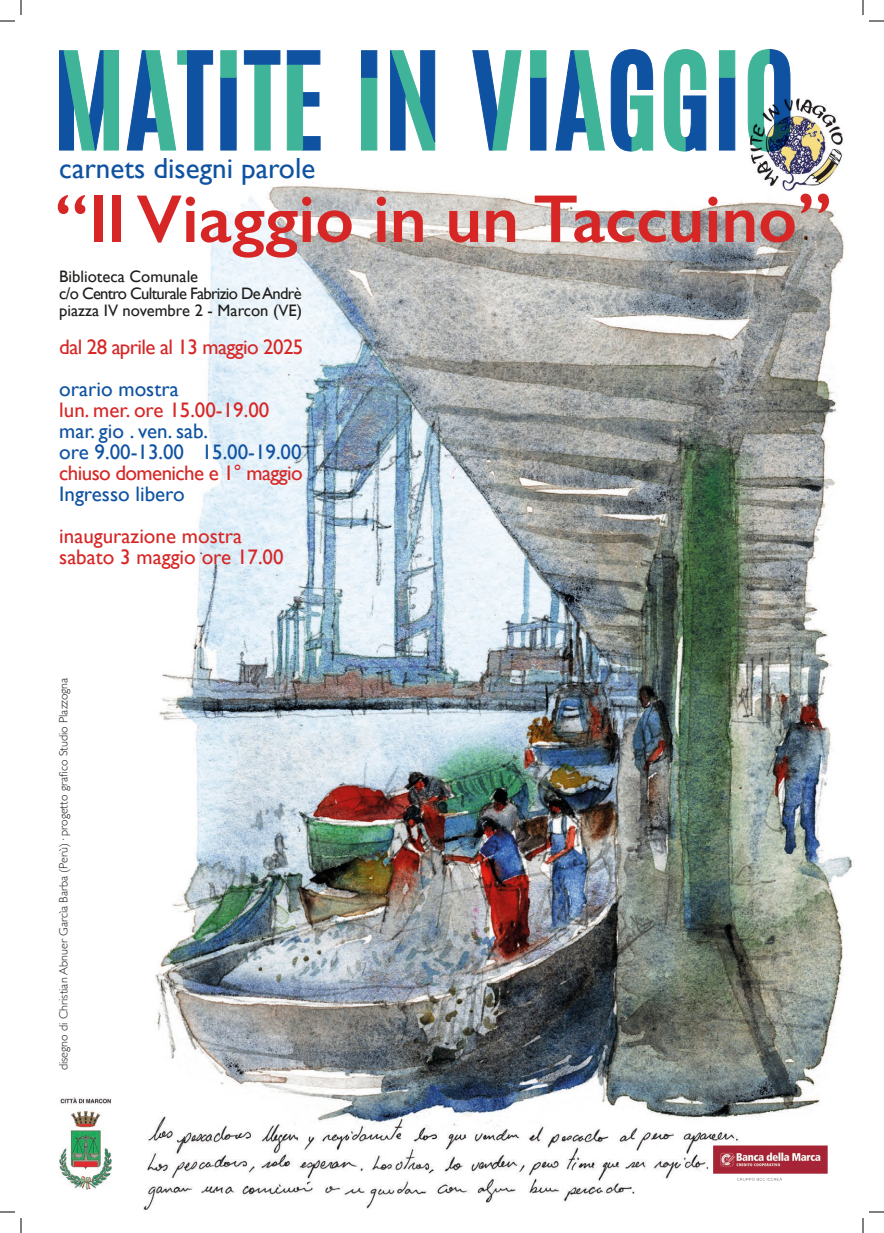
<style>
.page{position:relative;width:884px;height:1233px;background:#fff}
.page>*{position:absolute;margin:0;border:0;box-sizing:border-box;transform-origin:0 0}
.t1{font:600 68px "Gill Sans";color:#d62726}
.t2{font:29.1px "Gill Sans";color:#0f52a1}
.t3{font:21px "Gill Sans";color:#0f52a1}
.t4{font:21px "Gill Sans";color:#d62726}
.t5{font:21px "Gill Sans";letter-spacing:-.03em;color:#d62726}
.t6{font:16.6px "Gill Sans";letter-spacing:-.005em;color:#1d1d1b}
.t7{font:16.6px "Gill Sans";letter-spacing:-.045em;color:#1d1d1b}
.t8{font:300 12px "Gill Sans";color:#1d1d1b}
.s1{font-size:70px}
</style>
<div class="page">
<img style="left:126px;top:133px;width:745px;height:1080px">
<div style="left:361px;top:77px;width:16px;height:73px;background:#40b498"></div>
<div style="left:302px;top:136px;width:18px;height:14px;background:#0f52a1;border:1px solid #0f52a1"></div>
<div style="left:302px;top:92px;width:17px;height:14px;background:#0f52a1;border:1px solid #0f52a1"></div>
<div style="left:221px;top:77px;width:15px;height:73px;background:#0f52a1"></div>
<svg style="left:390px;top:50px;width:45px;height:100px"></svg>
<div style="left:361px;top:50px;width:16px;height:27px;background:#0f52a1;border:1px solid #0f52a1"></div>
<div style="left:255px;top:64px;width:15px;height:86px;background:#40b498"></div>
<div style="left:178px;top:51px;width:10px;height:13px;background:#40b498"></div>
<div style="left:178px;top:50px;width:10px;height:14px;border:1px solid #40b498"></div>
<div style="left:221px;top:50px;width:15px;height:27px;background:#40b498"></div>
<svg style="left:127px;top:50px;width:49px;height:101px"></svg>
<div style="left:104px;top:51px;width:14px;height:99px;background:#40b498"></div>
<div style="left:287px;top:64px;width:16px;height:86px;background:#40b498"></div>
<svg style="left:59px;top:50px;width:47px;height:101px"></svg>
<div style="left:719px;top:77px;width:16px;height:73px;background:#0f52a1;border:1px solid #0f52a1"></div>
<div style="left:530px;top:77px;width:16px;height:73px;background:#0f52a1;border:1px solid #0f52a1"></div>
<svg style="left:611px;top:49px;width:42px;height:102px"></svg>
<svg style="left:664px;top:49px;width:42px;height:102px"></svg>
<div style="left:719px;top:50px;width:16px;height:27px;background:#40b498;border:1px solid #40b498"></div>
<svg style="left:748px;top:49px;width:42px;height:103px"></svg>
<svg style="left:472px;top:50px;width:49px;height:100px"></svg>
<svg style="left:555px;top:50px;width:50px;height:101px"></svg>
<div style="left:530px;top:50px;width:16px;height:27px;background:#40b498;border:1px solid #40b498"></div>
<svg style="left:187px;top:50px;width:26px;height:100px"></svg>
<div style="left:244px;top:50px;width:36px;height:14px;background:#0f52a1;border:1px solid #0f52a1"></div>
<div style="left:287px;top:50px;width:33px;height:14px;background:#0f52a1;border:1px solid #0f52a1"></div>
<img style="left:59px;top:1097px;width:53px;height:92px">
<img style="left:714px;top:1143px;width:113px;height:37px">
<img style="left:750px;top:99px;width:93px;height:92px">
<svg style="left:0;top:1211px;width:15px;height:1px"></svg>
<svg style="left:869px;top:1211px;width:15px;height:1px"></svg>
<svg style="left:0;top:0;width:22px;height:22px"></svg>
<svg style="left:20px;top:1218px;width:2px;height:15px"></svg>
<svg style="left:862px;top:0;width:22px;height:22px"></svg>
<svg style="left:862px;top:1218px;width:2px;height:15px"></svg>
<p class="t2" style="left:59px;top:151px;width:258px">carnets disegni parole</p>
<p class="t1" style="left:55px;top:178px;width:778px">“Il Viaggio in un Taccuino<span class="s1">”</span></p>
<p class="t6" style="left:59px;top:267px;width:140px">Biblioteca Comunale</p>
<p class="t7" style="left:59px;top:284px;width:244px">c/o Centro Culturale Fabrizio De Andrè</p>
<p class="t6" style="left:59px;top:301px;width:244px">piazza IV novembre 2 - Marcon (VE)</p>
<p class="t5" style="left:59px;top:334px;width:246px">dal 28 aprile al 13 maggio 2025</p>
<p class="t3" style="left:59px;top:376px;width:121px">orario mostra</p>
<p class="t4" style="left:59px;top:397px;width:212px">lun. mer. ore 15.00-19.00</p>
<p class="t3" style="left:59px;top:418px;width:150px">mar. gio . ven. sab.</p>
<p class="t3" style="left:59px;top:439px;width:244px">ore 9.00-13.00 15.00-19.00</p>
<p class="t5" style="left:59px;top:460px;width:245px">chiuso domeniche e 1° maggio</p>
<p class="t3" style="left:59px;top:481px;width:127px">Ingresso libero</p>
<p class="t4" style="left:59px;top:523px;width:184px">inaugurazione mostra</p>
<p class="t4" style="left:59px;top:544px;width:226px">sabato 3 maggio ore 17.00</p>
<p class="t8" style="left:54px;top:1070px;width:394px;rotate:-90deg">disegno di Christian Abnuer Garcìa Barba (Perù)· progetto grafico Studio Plazzogna</p>
</div>
